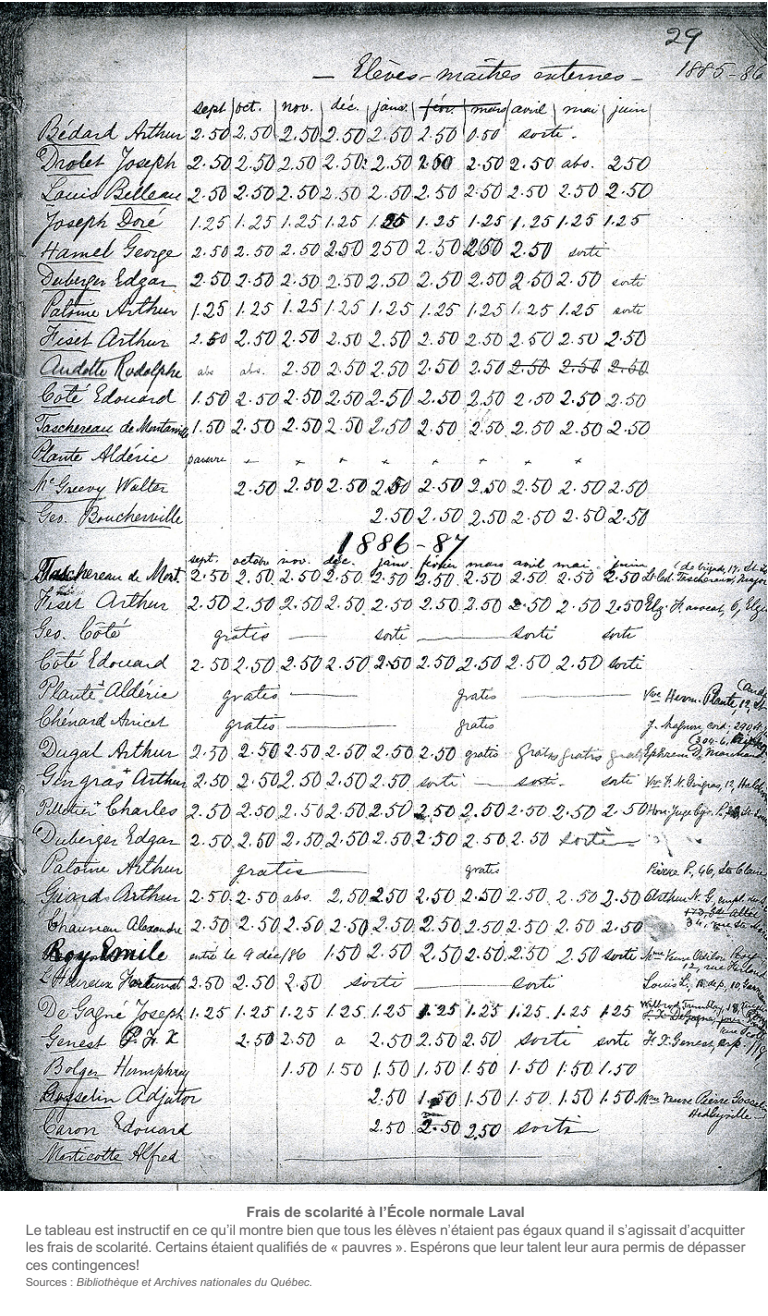
<style>
.page{position:relative;width:768px;height:1316px;background:#fff}
.page>*{position:absolute;margin:0;border:0;box-sizing:border-box;transform-origin:0 0}
.t1{font:14.38px/17.5px "Arial";letter-spacing:-.01em;color:#686768;text-align:justify}
.t2{font:700 14.38px "Arial";letter-spacing:-.005em;color:#686768}
.t3{font:italic 11.25px "Arial";color:#686768}
.s1{font-style:normal}
</style>
<div class="page">
<img style="left:1px;top:2px;width:765px;height:1188px">
<p class="t2" style="left:246px;top:1203px;width:280px">Frais de scolarité à l’École normale Laval</p>
<p class="t1" style="left:26px;top:1220px;width:721px">Le tableau est instructif en ce qu’il montre bien que tous les élèves n’étaient pas égaux quand il s’agissait d’acquitter les frais de scolarité. Certains étaient qualifiés de « pauvres ». Espérons que leur talent leur aura permis de dépasser ces contingences!</p>
<p class="t3" style="left:26px;top:1275px;width:288px"><span class="s1">Sources :</span> Bibliothèque et Archives nationales du Québec.</p>
</div>
